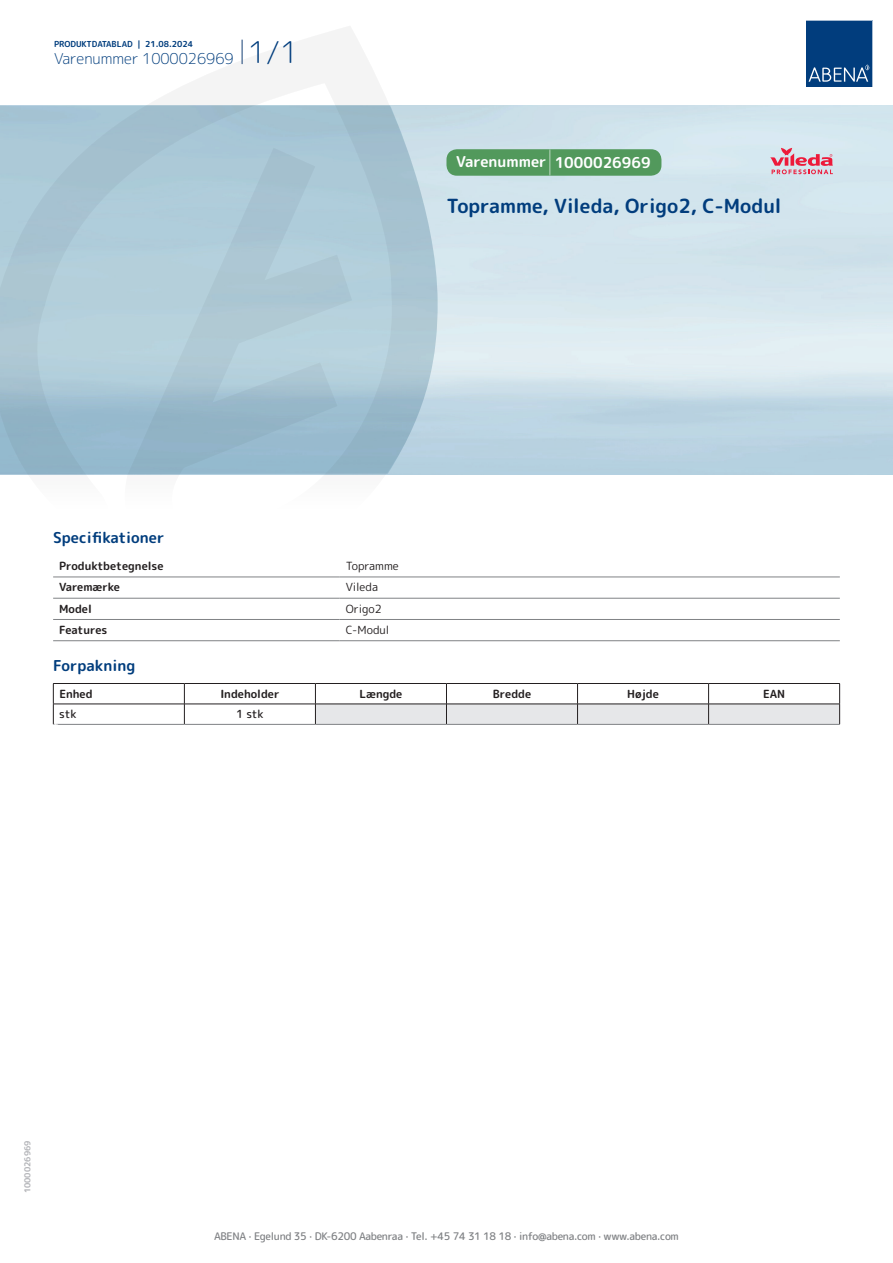
<style>
.page{position:relative;width:893px;height:1263px;background:#fff}
.page>*{position:absolute;margin:0;border:0;box-sizing:border-box;transform-origin:0 0}
.t1{font:700 19.5px "Rounded Mplus 1 c";color:#013d7d}
.t2{font:700 15px "Rounded Mplus 1 c";color:#013d7d}
.t3{font:300 15px "Rounded Mplus 1 c";color:#013d7d}
.t4{font:700 15px "Rounded Mplus 1 c";color:#fff}
.t5{font:700 11.25px "Rounded Mplus 1 c";color:#231f20}
.t6{font:11.25px "Rounded Mplus 1 c";color:#231f20}
.t7{font:500 11.25px "Rounded Mplus 1 c";letter-spacing:-.01em;color:#231f20}
.t8{font:500 10.5px "Rounded Mplus 1 c";letter-spacing:-.03em;color:#808285}
.t9{font:700 10.5px "Rounded Mplus 1 c";color:#fff}
.t10{font:700 8.25px "Rounded Mplus 1 c";color:#013d7d}
.t11{font:700 8.25px "Rounded Mplus 1 c";color:#b2b3b7}
.s1{font-size:30px}
.s2{font-size:25.5px}
</style>
<div class="page">
<svg style="left:0;top:26px;width:439px;height:572px"></svg>
<svg style="left:0;top:106px;width:438px;height:368px;background:#a8c6d4"></svg>
<svg style="left:242px;top:40px;width:1px;height:24px"></svg>
<svg style="left:806px;top:20px;width:67px;height:67px;background:#144b86"></svg>
<hr style="left:53px;top:577px;width:287px;height:1px;background:#808285">
<hr style="left:340px;top:577px;width:500px;height:1px;background:#808285">
<hr style="left:53px;top:598px;width:287px;height:1px;background:#808285">
<hr style="left:340px;top:598px;width:500px;height:1px;background:#808285">
<hr style="left:53px;top:619px;width:287px;height:1px;background:#808285">
<hr style="left:340px;top:619px;width:500px;height:1px;background:#808285">
<hr style="left:53px;top:640px;width:287px;height:1px;background:#808285">
<hr style="left:340px;top:640px;width:500px;height:1px;background:#808285">
<hr style="left:53px;top:683px;width:131px;height:1px;background:#231f20">
<hr style="left:184px;top:683px;width:131px;height:1px;background:#231f20">
<hr style="left:315px;top:683px;width:131px;height:1px;background:#231f20">
<hr style="left:446px;top:683px;width:131px;height:1px;background:#231f20">
<hr style="left:577px;top:683px;width:132px;height:1px;background:#231f20">
<hr style="left:709px;top:683px;width:131px;height:1px;background:#231f20">
<hr style="left:53px;top:704px;width:131px;height:1px;background:#231f20">
<svg style="left:53px;top:684px;width:1px;height:40px"></svg>
<hr style="left:184px;top:704px;width:131px;height:1px;background:#231f20">
<svg style="left:184px;top:684px;width:1px;height:40px"></svg>
<svg style="left:315px;top:684px;width:525px;height:40px"></svg>
<hr style="left:53px;top:724px;width:131px;height:1px;background:#808285">
<hr style="left:184px;top:724px;width:131px;height:1px;background:#808285">
<hr style="left:315px;top:724px;width:131px;height:1px;background:#808285">
<hr style="left:446px;top:724px;width:131px;height:1px;background:#808285">
<hr style="left:577px;top:724px;width:132px;height:1px;background:#808285">
<hr style="left:709px;top:724px;width:131px;height:1px;background:#808285">
<div style="left:446px;top:149px;width:215px;height:27px;background:#52995c;border-radius:10px"></div>
<svg style="left:770px;top:148px;width:63px;height:26px;background:#dca6b5"></svg>
<p class="t10" style="left:54px;top:38px;width:141px">PRODUKTDATABLAD | 21.08.2024</p>
<h2 class="t3" style="left:54px;top:48px;width:246px">Varenummer 1000026969 <span class="s1">1/1</span></h2>
<h2 class="t4" style="left:456px;top:152px;width:196px">Varenummer <span class="s2">|</span> 1000026969</h2>
<h1 class="t1" style="left:446px;top:192px;width:336px">Topramme, Vileda, Origo2, C-Modul</h1>
<h2 class="t2" style="left:53px;top:527px;width:113px">Specifikationer</h2>
<p class="t5" style="left:59px;top:558px;width:106px">Produktbetegnelse</p>
<p class="t6" style="left:346px;top:558px;width:55px">Topramme</p>
<p class="t5" style="left:59px;top:579px;width:62px">Varemærke</p>
<p class="t6" style="left:346px;top:579px;width:34px">Vileda</p>
<p class="t5" style="left:59px;top:600px;width:34px">Model</p>
<p class="t6" style="left:346px;top:600px;width:38px">Origo2</p>
<p class="t5" style="left:59px;top:622px;width:50px">Features</p>
<p class="t6" style="left:346px;top:622px;width:45px">C-Modul</p>
<h2 class="t2" style="left:53px;top:655px;width:84px">Forpakning</h2>
<p class="t5" style="left:59px;top:686px;width:35px">Enhed</p>
<p class="t5" style="left:220px;top:686px;width:61px">Indeholder</p>
<p class="t5" style="left:359px;top:686px;width:44px">Længde</p>
<p class="t5" style="left:493px;top:686px;width:40px">Bredde</p>
<p class="t5" style="left:627px;top:686px;width:33px">Højde</p>
<p class="t5" style="left:763px;top:686px;width:24px">EAN</p>
<p class="t7" style="left:59px;top:706px;width:19px">stk</p>
<p class="t7" style="left:236px;top:706px;width:29px">1 stk</p>
<p class="t9" style="left:53px;top:720px;width:7px">*</p>
<p class="t11" style="left:22px;top:1193px;width:54px;rotate:-90deg">1000026969</p>
<p class="t8" style="left:214px;top:1229px;width:466px">ABENA · Egelund 35 · DK-6200 Aabenraa · Tel. +45 74 31 18 18 · info@abena.com · www.abena.com</p>
</div>
